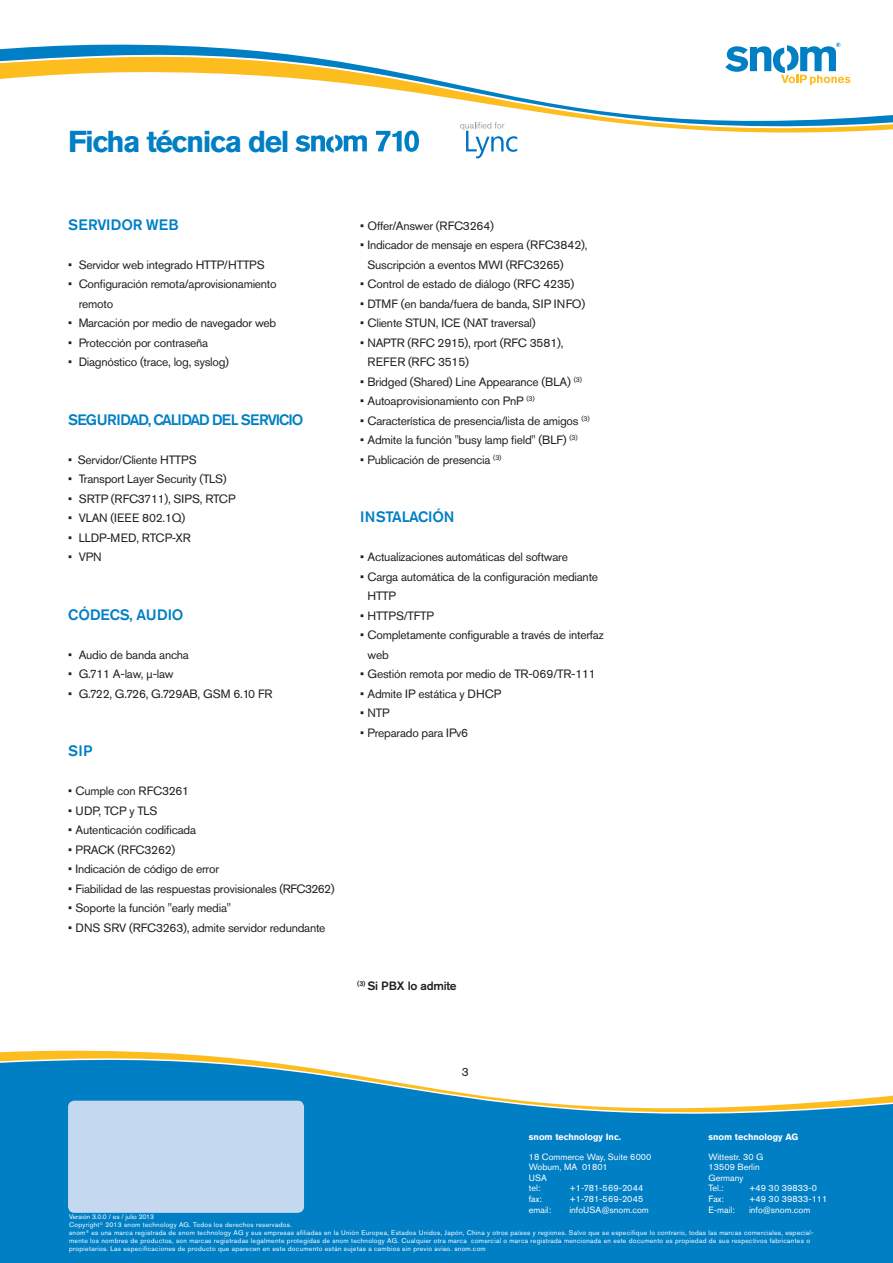
<style>
.page{position:relative;width:893px;height:1263px;background:#fff}
.page>*{position:absolute;margin:0;border:0;box-sizing:border-box;transform-origin:0 0}
.t1{font:700 30px "Akzidenz Grotesk Pro";letter-spacing:-.05em;color:#007fc5}
.t2{font:500 15px "Akzidenz Grotesk Pro";letter-spacing:-.07em;color:#007fc5}
.t3{font:500 15px "Akzidenz Grotesk Pro";letter-spacing:-.03em;color:#007fc5}
.t4{font:500 15px "Akzidenz Grotesk Pro";letter-spacing:-.01em;color:#007fc5}
.t5{font:500 15px "Akzidenz Grotesk Pro";color:#007fc5}
.t6{font:12px/19.5px "Akzidenz Grotesk Pro";letter-spacing:-.02em;color:#231f20}
.t7{font:12px "Akzidenz Grotesk Pro";color:#231f20}
.t8{font:500 12px "Akzidenz Grotesk Pro";letter-spacing:-.02em;color:#231f20}
.t9{font:9px/10.6px "Akzidenz Grotesk Pro";color:#fff}
.t10{font:700 9px "Akzidenz Grotesk Pro";color:#fff}
.t11{font:9px "Akzidenz Grotesk Pro";letter-spacing:.02em;color:#fff}
.t12{font:6.75px/8.1px "Akzidenz Grotesk Pro";letter-spacing:.04em;color:#fff}
</style>
<div class="page">
<svg style="left:0;top:1051px;width:893px;height:212px;fill:#007fc5"></svg>
<svg style="left:0;top:45px;width:893px;height:114px"></svg>
<div style="left:68px;top:1101px;width:236px;height:112px;background:#c4d8ef;border-radius:6px"></div>
<svg style="left:725px;top:43px;width:125px;height:42px"></svg>
<svg style="left:295px;top:135px;width:72px;height:18px"></svg>
<svg style="left:376px;top:131px;width:43px;height:21px"></svg>
<svg style="left:460px;top:122px;width:57px;height:36px"></svg>
<h1 class="t1" style="left:68px;top:122px;width:223px">Ficha técnica del</h1>
<p class="t5" style="left:68px;top:215px;width:112px">SERVIDOR WEB</p>
<p class="t6" style="left:68px;top:255px;width:198px">• Servidor web integrado HTTP/HTTPS</p>
<p class="t6" style="left:79px;top:274px;width:200px;text-indent:-11px">• Configuración remota/aprovisionamiento remoto</p>
<p class="t6" style="left:68px;top:313px;width:210px">• Marcación por medio de navegador web</p>
<p class="t6" style="left:68px;top:333px;width:142px">• Protección por contraseña</p>
<p class="t6" style="left:68px;top:352px;width:163px">• Diagnóstico (trace, log, syslog)</p>
<p class="t2" style="left:68px;top:410px;width:237px">SEGURIDAD, CALIDAD DEL SERVICIO</p>
<p class="t6" style="left:68px;top:450px;width:130px">• Servidor/Cliente HTTPS</p>
<p class="t6" style="left:68px;top:469px;width:160px">• Transport Layer Security (TLS)</p>
<p class="t6" style="left:68px;top:489px;width:169px">• SRTP (RFC3711), SIPS, RTCP</p>
<p class="t6" style="left:68px;top:508px;width:119px">• VLAN (IEEE 802.1Q)</p>
<p class="t7" style="left:68px;top:530px;width:124px">• LLDP-MED, RTCP-XR</p>
<p class="t6" style="left:68px;top:547px;width:35px">• VPN</p>
<p class="t4" style="left:68px;top:605px;width:88px">CÓDECS, Audio</p>
<p class="t6" style="left:68px;top:645px;width:122px">• Audio de banda ancha</p>
<p class="t6" style="left:68px;top:664px;width:107px">• G.711 A-law, μ-law</p>
<p class="t6" style="left:68px;top:684px;width:206px">• G.722, G.726, G.729AB, GSM 6.10 FR</p>
<p class="t3" style="left:68px;top:741px;width:26px">SIP</p>
<p class="t6" style="left:68px;top:781px;width:123px">• Cumple con RFC3261</p>
<p class="t6" style="left:68px;top:801px;width:91px">• UDP, TCP y TLS</p>
<p class="t6" style="left:68px;top:820px;width:129px">• Autenticación codificada</p>
<p class="t6" style="left:68px;top:840px;width:109px">• PRACK (RFC3262)</p>
<p class="t6" style="left:68px;top:859px;width:153px">• Indicación de código de error</p>
<p class="t6" style="left:68px;top:879px;width:268px">• Fiabilidad de las respuestas provisionales (RFC3262)</p>
<p class="t6" style="left:68px;top:898px;width:164px">• Soporte la función "early media"</p>
<p class="t6" style="left:68px;top:918px;width:259px">• DNS SRV (RFC3263), admite servidor redundante</p>
<p class="t6" style="left:360px;top:216px;width:136px">• Offer/Answer (RFC3264)</p>
<p class="t6" style="left:368px;top:235px;width:221px;text-indent:-8px">• Indicador de mensaje en espera (RFC3842),<br>Suscripción a eventos MWI (RFC3265)</p>
<p class="t6" style="left:360px;top:274px;width:216px">• Control de estado de diálogo (RFC 4235)</p>
<p class="t6" style="left:360px;top:294px;width:227px">• DTMF (en banda/fuera de banda, SIP INFO)</p>
<p class="t6" style="left:360px;top:313px;width:177px">• Cliente STUN, ICE (NAT traversal)</p>
<p class="t6" style="left:368px;top:333px;width:197px;text-indent:-8px">• NAPTR (RFC 2915), rport (RFC 3581),<br>REFER (RFC 3515)</p>
<p class="t6" style="left:360px;top:372px;width:223px">• Bridged (Shared) Line Appearance (BLA) <sup>(3)</sup></p>
<p class="t6" style="left:360px;top:391px;width:176px">• Autoaprovisionamiento con PnP <sup>(3)</sup></p>
<p class="t6" style="left:360px;top:411px;width:231px">• Característica de presencia/lista de amigos <sup>(3)</sup></p>
<p class="t6" style="left:360px;top:430px;width:219px">• Admite la función "busy lamp field" (BLF) <sup>(3)</sup></p>
<p class="t6" style="left:360px;top:450px;width:143px">• Publicación de presencia <sup>(3)</sup></p>
<p class="t3" style="left:360px;top:507px;width:96px">INSTALACIÓN</p>
<p class="t6" style="left:360px;top:547px;width:209px">• Actualizaciones automáticas del software</p>
<p class="t6" style="left:367px;top:567px;width:232px;text-indent:-8px">• Carga automática de la configuración mediante<br>HTTP</p>
<p class="t6" style="left:360px;top:606px;width:75px">• HTTPS/TFTP</p>
<p class="t6" style="left:367px;top:625px;width:238px;text-indent:-8px">• Completamente configurable a través de interfaz web</p>
<p class="t6" style="left:360px;top:664px;width:237px">• Gestión remota por medio de TR-069/TR-111</p>
<p class="t6" style="left:360px;top:684px;width:143px">• Admite IP estática y DHCP</p>
<p class="t6" style="left:360px;top:703px;width:31px">• NTP</p>
<p class="t6" style="left:360px;top:723px;width:110px">• Preparado para IPv6</p>
<p class="t8" style="left:357px;top:978px;width:101px"><sup>(3)</sup> Si PBX lo admite</p>
<p class="t6" style="left:462px;top:1062px;width:8px">3</p>
<p class="t10" style="left:529px;top:1131px;width:94px">snom technology Inc.</p>
<p class="t9" style="left:529px;top:1151px;width:124px">18 Commerce Way, Suite 6000<br>Woburn, MA 01801<br>USA<br>tel:</p>
<p class="t11" style="left:569px;top:1182px;width:76px">+1-781-569-2044</p>
<p class="t10" style="left:708px;top:1131px;width:91px">snom technology AG</p>
<p class="t9" style="left:708px;top:1151px;width:56px">Wittestr. 30 G<br>13509 Berlin<br>Germany<br>Tel.:</p>
<p class="t11" style="left:749px;top:1182px;width:69px">+49 30 39833-0</p>
<p class="t9" style="left:708px;top:1193px;width:17px">Fax:</p>
<p class="t9" style="left:749px;top:1193px;width:80px">+49 30 39833-111</p>
<p class="t9" style="left:708px;top:1204px;width:28px">E-mail:</p>
<p class="t9" style="left:749px;top:1204px;width:63px">info@snom.com</p>
<p class="t12" style="left:69px;top:1212px;width:746px">Versión 3.0.0 / es / julio 2013<br>Copyright<sup>©</sup> 2013 snom technology AG. Todos los derechos reservados.<br>snom<sup>®</sup> es una marca registrada de snom technology AG y sus empresas afiliadas en la Unión Europea, Estados Unidos, Japón, China y otros países y regiones. Salvo que se especifique lo contrario, todas las marcas comerciales, especial&shy;mente los nombres de productos, son marcas registradas legalmente protegidas de snom technology AG. Cualquier otra marca comercial o marca registrada mencionada en este documento es propiedad de sus respectivos fabricantes o propietarios. Las especificaciones de producto que aparecen en este documento están sujetas a cambios sin previo aviso. snom.com</p>
<p class="t9" style="left:529px;top:1193px;width:14px">fax:</p>
<p class="t9" style="left:569px;top:1193px;width:75px">+1-781-569-2045</p>
<p class="t9" style="left:529px;top:1204px;width:24px">email:</p>
<p class="t9" style="left:569px;top:1204px;width:81px">infoUSA@snom.com</p>
</div>
